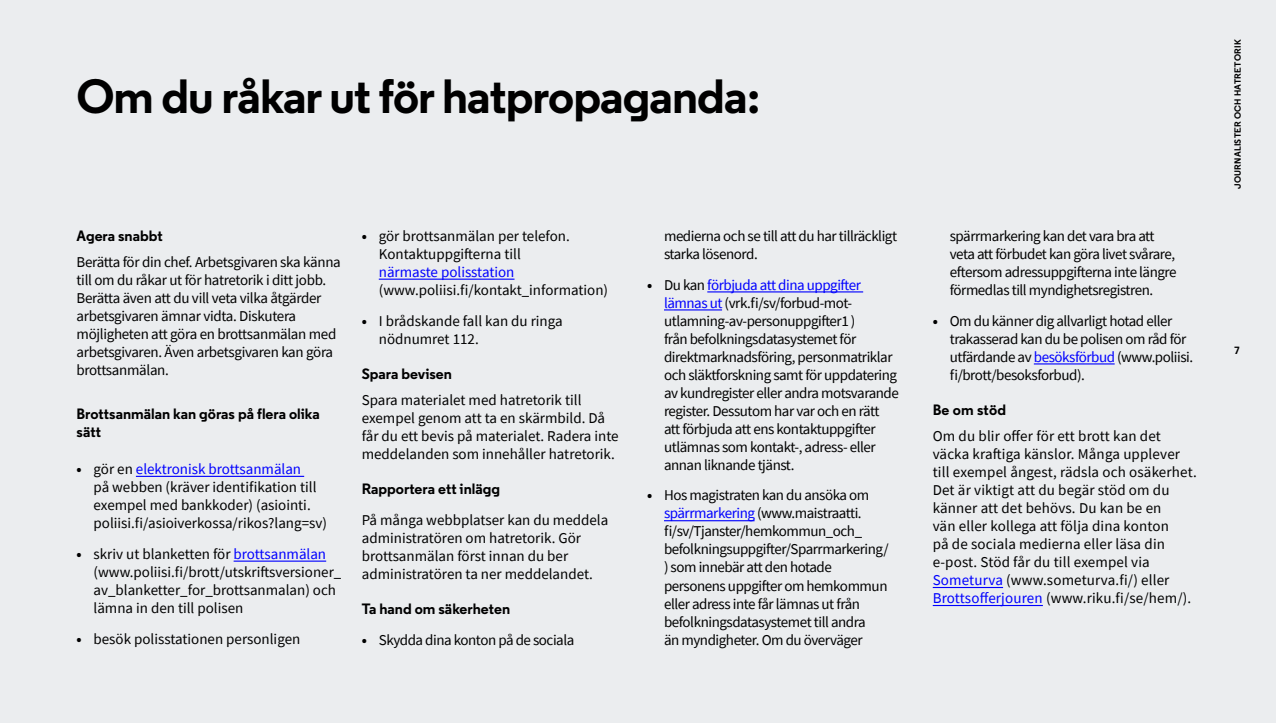
<style>
.page{position:relative;width:1276px;height:723px;background:#ebedef}
.page>*{position:absolute;margin:0;border:0;box-sizing:border-box;transform-origin:0 0}
.Otsikko_1{font:700 48px "Regular PRO";letter-spacing:-.02em;color:#000}
.leipis_lista{font:15px/18px "Source Sans Pro";letter-spacing:-.03em;color:#000}
.leipis2{font:15px/18px "Source Sans Pro";letter-spacing:.01em;color:#000}
.leipis_lista-2{font:15px/18px "Source Sans Pro";color:#000}
.leipis_1{font:15px/18px "Source Sans Pro";letter-spacing:-.02em;color:#000}
.leipis_1-2{font:15px/18px "Source Sans Pro";color:#000}
.otsikko_2{font:700 15px/18px "Regular PRO";color:#000}
.t1{font:700 10.5px "Regular PRO";color:#000}
.t2{font:700 9px "Regular PRO";letter-spacing:.025em;color:#000}
.s1{font-weight:700}
.s2{color:#00f}
</style>
<div class="page">
<hr style="left:136px;top:476px;width:168px;height:1px;background:#00f">
<hr style="left:234px;top:560px;width:92px;height:2px;background:#00f">
<hr style="left:379px;top:279px;width:135px;height:1px;background:#00f">
<hr style="left:707px;top:291px;width:156px;height:1px;background:#00f">
<hr style="left:664px;top:309px;width:58px;height:1px;background:#00f">
<hr style="left:664px;top:520px;width:90px;height:1px;background:#00f">
<hr style="left:1034px;top:363px;width:80px;height:1px;background:#00f">
<hr style="left:932px;top:587px;width:71px;height:1px;background:#00f">
<hr style="left:932px;top:605px;width:111px;height:1px;background:#00f">
<p class="Otsikko_1" style="left:77px;top:64px;width:685px">Om du råkar ut för hatpropaganda:</p>
<p class="otsikko_2" style="left:77px;top:226px;width:88px">Agera snabbt</p>
<p class="leipis_1" style="left:77px;top:253px;width:266px">Berätta för din chef. Arbetsgivaren ska känna till om du råkar ut för hatretorik i ditt jobb.<br>Berätta även att du vill veta vilka åtgärder arbetsgivaren ämnar vidta. Diskutera möjligheten att göra en brottsanmälan med arbetsgivaren. Även arbetsgivaren kan göra brottsanmälan.</p>
<p class="otsikko_2" style="left:77px;top:404px;width:245px">Brottsanmälan kan göras på flera olika sätt</p>
<p class="leipis_lista-2" style="left:94px;top:460px;width:235px;text-indent:-17px"><span class="s1">•</span> gör en <span class="s2">elektronisk brottsanmälan<br></span>på webben (kräver identifikation till exempel med bankkoder) (asiointi. poliisi.fi/asioiverkossa/rikos?lang=sv)</p>
<p class="leipis_lista-2" style="left:94px;top:545px;width:249px;text-indent:-17px"><span class="s1">•</span> skriv ut blanketten för <span class="s2">brottsanmälan </span>(www.poliisi.fi/brott/utskriftsversioner_ av_blanketter_for_brottsanmalan) och lämna in den till polisen</p>
<p class="leipis_lista-2" style="left:77px;top:629px;width:225px"><span class="s1">•</span> besök polisstationen personligen</p>
<p class="leipis_lista-2" style="left:379px;top:227px;width:231px;text-indent:-17px"><span class="s1">•</span> gör brottsanmälan per telefon.<br>Kontaktuppgifterna till<br><span class="s2">närmaste polisstation </span>(www.poliisi.fi/kontakt_information)</p>
<p class="leipis_lista-2" style="left:379px;top:312px;width:185px;text-indent:-17px"><span class="s1">•</span> I brådskande fall kan du ringa nödnumret 112.</p>
<p class="otsikko_2" style="left:362px;top:364px;width:92px">Spara bevisen</p>
<p class="leipis_1-2" style="left:362px;top:391px;width:258px">Spara materialet med hatretorik till exempel genom att ta en skärmbild. Då får du ett bevis på materialet. Radera inte meddelanden som innehåller hatretorik.</p>
<p class="otsikko_2" style="left:362px;top:480px;width:140px">Rapportera ett inlägg</p>
<p class="leipis2" style="left:362px;top:511px;width:248px">På många webbplatser kan du meddela administratören om hatretorik. Gör brottsanmälan först innan du ber administratören ta ner meddelandet.</p>
<p class="otsikko_2" style="left:362px;top:599px;width:150px">Ta hand om säkerheten</p>
<p class="leipis_lista" style="left:362px;top:631px;width:214px"><span class="s1">•</span> Skydda dina konton på de sociala</p>
<p class="leipis_lista" style="left:664px;top:227px;width:235px">medierna och se till att du har tillräckligt starka lösenord.</p>
<p class="leipis_lista" style="left:664px;top:276px;width:236px;text-indent:-17px"><span class="s1">•</span> Du kan <span class="s2">förbjuda att dina uppgifter lämnas ut</span> (vrk.fi/sv/forbud-mot&shy;utlamning-av-personuppgifter1 )<br>från befolkningsdatasystemet för direktmarknadsföring, personmatriklar och släktforskning samt för uppdatering av kundregister eller andra motsvarande register. Dessutom har var och en rätt att förbjuda att ens kontaktuppgifter utlämnas som kontakt-, adress- eller annan liknande tjänst.</p>
<p class="leipis_lista" style="left:664px;top:486px;width:226px;text-indent:-17px"><span class="s1">•</span> Hos magistraten kan du ansöka om <span class="s2">spärrmarkering</span> (www.maistraatti. fi/sv/Tjanster/hemkommun_och_ befolkningsuppgifter/Sparrmarkering/ ) som innebär att den hotade personens uppgifter om hemkommun eller adress inte får lämnas ut från befolkningsdatasystemet till andra<br>än myndigheter. Om du överväger</p>
<p class="leipis_lista" style="left:949px;top:227px;width:228px">spärrmarkering kan det vara bra att veta att förbudet kan göra livet svårare, eftersom adressuppgifterna inte längre förmedlas till myndighetsregistren.</p>
<p class="leipis_lista" style="left:949px;top:312px;width:245px;text-indent:-17px"><span class="s1">•</span> Om du känner dig allvarligt hotad eller trakasserad kan du be polisen om råd för utfärdande av <span class="s2">besöksförbud</span> (www.poliisi. fi/brott/besoksforbud).</p>
<p class="otsikko_2" style="left:932px;top:400px;width:75px">Be om stöd</p>
<p class="leipis2" style="left:932px;top:427px;width:265px">Om du blir offer för ett brott kan det väcka kraftiga känslor. Många upplever till exempel ångest, rädsla och osäkerhet.<br>Det är viktigt att du begär stöd om du känner att det behövs. Du kan be en<br>vän eller kollega att följa dina konton<br>på de sociala medierna eller läsa din e-post. Stöd får du till exempel via <span class="s2">Someturva</span> (www.someturva.fi/) eller <span class="s2">Brottsofferjouren</span> (www.riku.fi/se/hem/).</p>
<p class="t2" style="left:1232px;top:189px;width:151px;rotate:-90deg">JOURNALISTER OCH HATRETORIK</p>
<p class="t1" style="left:1234px;top:344px;width:7px">7</p>
</div>
